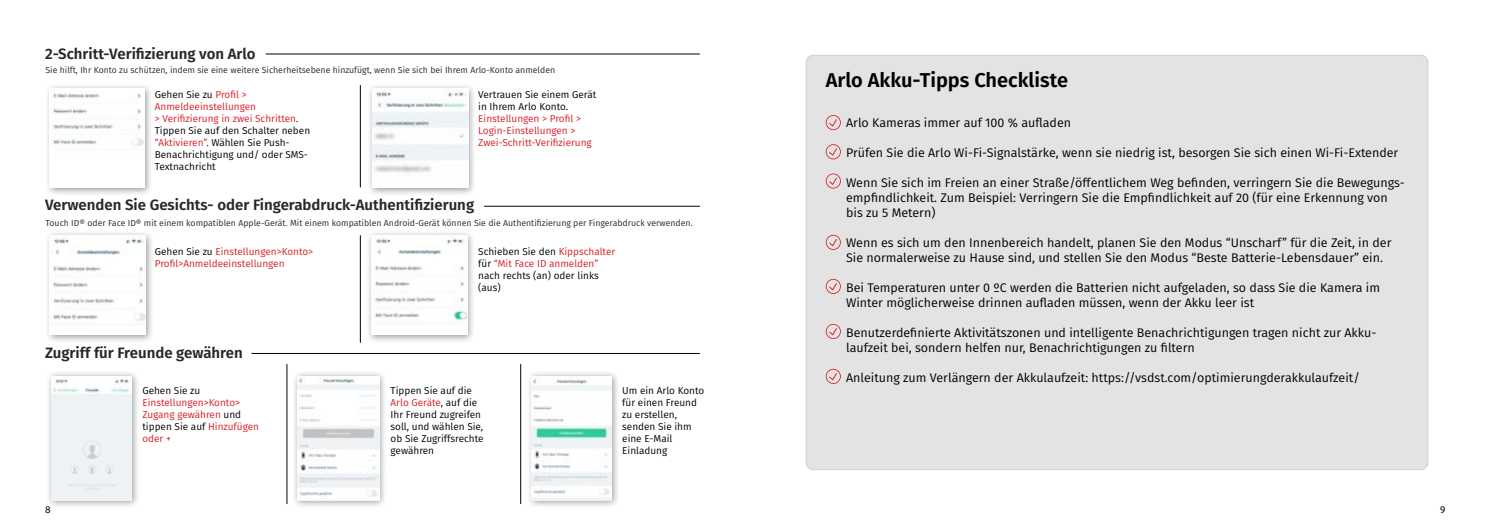
<style>
.page{position:relative;width:1489px;height:525px;background:#fff}
.page>*{position:absolute;margin:0;border:0;box-sizing:border-box;transform-origin:0 0}
.t1{font:600 20px "Fira Sans";color:#000}
.t2{font:600 15px "Fira Sans";color:#24292c}
.t3{font:12.5px/15px "Fira Sans";color:#000}
.t4{font:10px/12px "Fira Sans";color:#000}
.t5{font:10px/12px "Fira Sans";color:#d81d24}
.t6{font:10px "Fira Sans";color:#000}
.t7{font:8.75px "Fira Sans";color:#24292c}
.s1{color:#d81d24}
.s2{color:#001b22}
.s3{color:#000}
</style>
<div class="page">
<hr style="left:484px;top:206px;width:215px;height:1px;background:#000">
<hr style="left:252px;top:353px;width:447px;height:1px;background:#000">
<hr style="left:266px;top:54px;width:433px;height:1px;background:#000">
<hr style="left:360px;top:235px;width:1px;height:107px;background:#000">
<hr style="left:287px;top:364px;width:1px;height:139px;background:#000">
<hr style="left:520px;top:364px;width:1px;height:139px;background:#000">
<hr style="left:360px;top:85px;width:1px;height:102px;background:#000">
<div style="left:45px;top:83px;width:107px;height:113px;background:#000;opacity:.4"></div>
<img style="left:50px;top:89px;width:94px;height:99px">
<div style="left:45px;top:230px;width:108px;height:112px;background:#000;opacity:.4"></div>
<img style="left:50px;top:235px;width:96px;height:100px">
<div style="left:366px;top:230px;width:109px;height:112px;background:#000;opacity:.4"></div>
<img style="left:371px;top:235px;width:96px;height:100px">
<div style="left:46px;top:370px;width:94px;height:138px;background:#000;opacity:.4"></div>
<img style="left:51px;top:376px;width:80px;height:124px">
<div style="left:292px;top:370px;width:95px;height:138px;background:#000;opacity:.4"></div>
<img style="left:297px;top:376px;width:82px;height:124px">
<div style="left:367px;top:83px;width:109px;height:113px;background:#000;opacity:.4"></div>
<img style="left:372px;top:89px;width:96px;height:99px">
<div style="left:526px;top:370px;width:93px;height:138px;background:#000;opacity:.4"></div>
<img style="left:532px;top:376px;width:79px;height:124px">
<div style="left:806px;top:55px;width:621px;height:414px;background:#e3e3e3;border-radius:7px"></div>
<svg style="left:825px;top:115px;width:15px;height:15px"></svg>
<svg style="left:825px;top:144px;width:15px;height:15px"></svg>
<svg style="left:825px;top:173px;width:15px;height:15px"></svg>
<svg style="left:825px;top:235px;width:15px;height:15px"></svg>
<svg style="left:825px;top:279px;width:15px;height:15px"></svg>
<svg style="left:825px;top:324px;width:15px;height:15px"></svg>
<svg style="left:825px;top:368px;width:15px;height:16px"></svg>
<p class="t2" style="left:45px;top:41px;width:212px">2-Schritt-Verifizierung von Arlo</p>
<p class="t7" style="left:45px;top:63px;width:511px">Sie hilft, Ihr Konto zu schützen, indem sie eine weitere Sicherheitsebene hinzufügt, wenn Sie sich bei Ihrem Arlo-Konto anmelden</p>
<p class="t4" style="left:155px;top:88px;width:157px">Gehen Sie zu <span class="s1">Profil &gt;<br>Anmeldeeinstellungen<br>&gt; Verifizierung in zwei Schritten</span>.<br>Tippen Sie auf den Schalter neben <span class="s1">“Aktivieren”</span><span class="s2">.</span> Wählen Sie Push-<br>Benachrichtigung und/ oder SMS-<br>Textnachricht</p>
<p class="t4" style="left:478px;top:88px;width:120px">Vertrauen Sie einem Gerät in Ihrem Arlo Konto.</p>
<p class="t5" style="left:478px;top:112px;width:115px">Einstellungen &gt; Profil &gt;<br>Login-Einstellungen &gt;<br>Zwei-Schritt-Verifizierung</p>
<p class="t2" style="left:45px;top:193px;width:430px">Verwenden Sie Gesichts- oder Fingerabdruck-Authentifizierung</p>
<p class="t7" style="left:45px;top:216px;width:648px">Touch ID® oder Face ID® mit einem kompatiblen Apple-Gerät. Mit einem kompatiblen Android-Gerät können Sie die Authentifizierung per Fingerabdruck verwenden.</p>
<p class="t5" style="left:155px;top:245px;width:160px"><span class="s3">Gehen Sie zu</span> Einstellungen&gt;Konto&gt;<br>Profil&gt;Anmeldeeinstellungen</p>
<p class="t2" style="left:45px;top:340px;width:199px">Zugriff für Freunde gewähren</p>
<p class="t4" style="left:478px;top:245px;width:138px">Schieben Sie den <span class="s1">Kippschalter </span>für <span class="s1">“Mit Face ID anmelden” </span>nach rechts (an) oder links (aus)</p>
<p class="t4" style="left:142px;top:384px;width:59px">Gehen Sie zu</p>
<p class="t5" style="left:142px;top:396px;width:118px">Einstellungen&gt;Konto&gt;<br>Zugang gewähren <span class="s3">und tippen Sie auf</span> Hinzufügen oder +</p>
<p class="t4" style="left:390px;top:384px;width:94px">Tippen Sie auf die<br><span class="s1">Arlo Geräte</span>, auf die<br>Ihr Freund zugreifen soll, und wählen Sie, ob Sie Zugriffsrechte gewähren</p>
<p class="t4" style="left:622px;top:384px;width:84px">Um ein Arlo Konto für einen Freund zu erstellen, senden Sie ihm eine E-Mail<br>Einladung</p>
<h1 class="t1" style="left:825px;top:64px;width:244px">Arlo Akku-Tipps Checkliste</h1>
<p class="t3" style="left:846px;top:114px;width:226px">Arlo Kameras immer auf 100 % aufladen</p>
<p class="t3" style="left:846px;top:144px;width:553px">Prüfen Sie die Arlo Wi-Fi-Signalstärke, wenn sie niedrig ist, besorgen Sie sich einen Wi-Fi-Extender</p>
<p class="t3" style="left:846px;top:174px;width:560px">Wenn Sie sich im Freien an einer Straße/öffentlichem Weg befinden, verringern Sie die Bewegungs&shy;empfindlichkeit. Zum Beispiel: Verringern Sie die Empfindlichkeit auf 20 (für eine Erkennung von bis zu 5 Metern)</p>
<p class="t3" style="left:846px;top:234px;width:547px">Wenn es sich um den Innenbereich handelt, planen Sie den Modus “Unscharf” für die Zeit, in der<br>Sie normalerweise zu Hause sind, und stellen Sie den Modus “Beste Batterie-Lebensdauer” ein.</p>
<p class="t3" style="left:846px;top:279px;width:535px">Bei Temperaturen unter 0 ºC werden die Batterien nicht aufgeladen, so dass Sie die Kamera im<br>Winter möglicherweise drinnen aufladen müssen, wenn der Akku leer ist</p>
<p class="t3" style="left:846px;top:324px;width:532px">Benutzerdefinierte Aktivitätszonen und intelligente Benachrichtigungen tragen nicht zur Akku&shy;laufzeit bei, sondern helfen nur, Benachrichtigungen zu filtern</p>
<p class="t3" style="left:846px;top:369px;width:515px">Anleitung zum Verlängern der Akkulaufzeit: https://vsdst.com/optimierungderakkulaufzeit/</p>
<p class="t6" style="left:45px;top:501px;width:7px">8</p>
<p class="t6" style="left:1439px;top:501px;width:7px">9</p>
</div>
